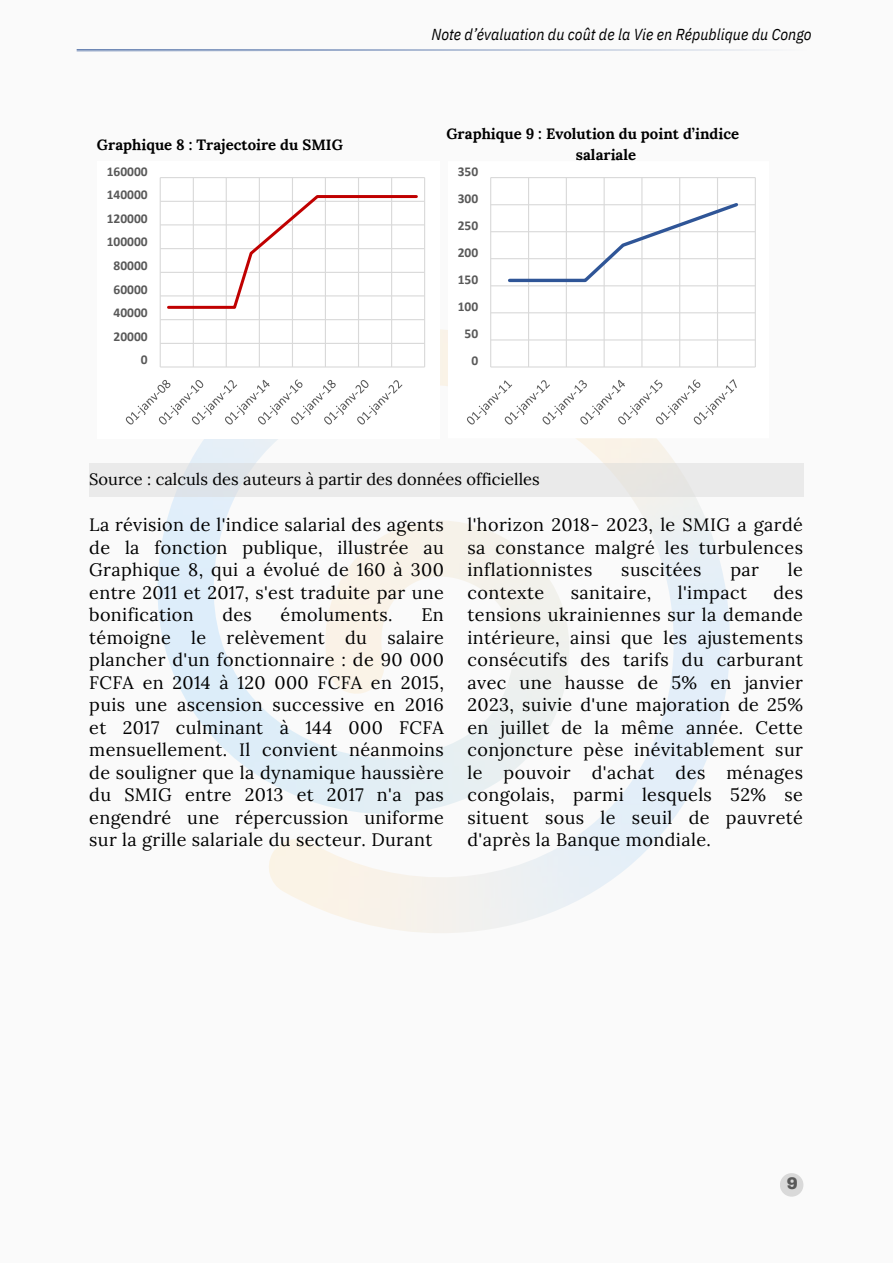
<style>
.page{position:relative;width:893px;height:1264px;background:#fff}
.page>*{position:absolute;margin:0;border:0;box-sizing:border-box;transform-origin:0 0}
.t1{font:18px/22.5px "Lora";letter-spacing:.025em;color:#000;text-align:justify}
.t2{font:900 16.5px "Archivo";color:#595959}
.t3{font:16.35px "Lora";color:#000}
.t4{font:italic 15.9px "IBM Plex Sans Cond";letter-spacing:.005em;color:#000}
.t5{font:700 15px/20.2px "Lora";color:#000}
.t6{font:700 13.5px/23.5px "Calibri";color:#595959;text-align:center}
</style>
<div class="page">
<div style="left:0;top:0;width:892px;height:1262px;background:#fafafa"></div>
<div style="left:97px;top:161px;width:345px;height:277px;background:#fff"></div>
<hr style="left:160px;top:343px;width:264px;height:1px;background:#d9d9d9">
<hr style="left:160px;top:319px;width:264px;height:1px;background:#d9d9d9">
<hr style="left:160px;top:295px;width:264px;height:1px;background:#d9d9d9">
<hr style="left:160px;top:272px;width:264px;height:1px;background:#d9d9d9">
<hr style="left:160px;top:248px;width:264px;height:1px;background:#d9d9d9">
<hr style="left:160px;top:224px;width:264px;height:1px;background:#d9d9d9">
<hr style="left:160px;top:201px;width:264px;height:1px;background:#d9d9d9">
<hr style="left:160px;top:177px;width:264px;height:1px;background:#d9d9d9">
<hr style="left:160px;top:178px;width:1px;height:189px;background:#d9d9d9">
<hr style="left:193px;top:178px;width:1px;height:189px;background:#d9d9d9">
<hr style="left:226px;top:178px;width:1px;height:189px;background:#d9d9d9">
<hr style="left:259px;top:178px;width:1px;height:189px;background:#d9d9d9">
<hr style="left:292px;top:178px;width:1px;height:189px;background:#d9d9d9">
<hr style="left:325px;top:178px;width:1px;height:189px;background:#d9d9d9">
<hr style="left:358px;top:178px;width:1px;height:189px;background:#d9d9d9">
<hr style="left:391px;top:178px;width:1px;height:189px;background:#d9d9d9">
<hr style="left:424px;top:178px;width:1px;height:189px;background:#d9d9d9">
<hr style="left:160px;top:366px;width:264px;height:1px;background:#d9d9d9">
<svg style="left:165px;top:193px;width:254px;height:117px"></svg>
<svg style="left:126px;top:379px;width:276px;height:45px"></svg>
<div style="left:448px;top:161px;width:323px;height:277px;background:#fff"></div>
<hr style="left:490px;top:339px;width:265px;height:1px;background:#d9d9d9">
<hr style="left:490px;top:312px;width:265px;height:1px;background:#d9d9d9">
<hr style="left:490px;top:285px;width:265px;height:1px;background:#d9d9d9">
<hr style="left:490px;top:258px;width:265px;height:1px;background:#d9d9d9">
<hr style="left:490px;top:231px;width:265px;height:1px;background:#d9d9d9">
<hr style="left:490px;top:204px;width:265px;height:1px;background:#d9d9d9">
<hr style="left:490px;top:177px;width:265px;height:1px;background:#d9d9d9">
<hr style="left:490px;top:178px;width:1px;height:189px;background:#d9d9d9">
<hr style="left:528px;top:178px;width:1px;height:189px;background:#d9d9d9">
<hr style="left:565px;top:178px;width:2px;height:189px;background:#d9d9d9">
<hr style="left:603px;top:178px;width:1px;height:189px;background:#d9d9d9">
<hr style="left:641px;top:178px;width:1px;height:189px;background:#d9d9d9">
<hr style="left:679px;top:178px;width:1px;height:189px;background:#d9d9d9">
<hr style="left:717px;top:178px;width:1px;height:189px;background:#d9d9d9">
<hr style="left:754px;top:178px;width:1px;height:189px;background:#d9d9d9">
<hr style="left:490px;top:366px;width:265px;height:1px;background:#d9d9d9">
<svg style="left:506px;top:200px;width:234px;height:84px"></svg>
<svg style="left:467px;top:379px;width:269px;height:45px"></svg>
<div style="left:89px;top:464px;width:714px;height:33px;background:#eaeaea"></div>
<svg style="left:77px;top:49px;width:682px;height:3px"></svg>
<div style="left:779px;top:1173px;width:24px;height:23px;background:#d9d9d9;border-radius:50%"></div>
<p class="t4" style="left:431px;top:24px;width:382px">Note d’évaluation du coût de la Vie en République du Congo</p>
<p class="t5" style="left:97px;top:134px;width:247px">Graphique 8 : Trajectoire du SMIG</p>
<p class="t5" style="left:576px;top:124px;width:165px;text-indent:-129px">Graphique 9 : Evolution du point d’indice salariale</p>
<p class="t6" style="left:107px;top:160px;width:42px">160000<br>140000<br>120000<br>100000<br>80000<br>60000<br>40000<br>20000</p>
<p class="t6" style="left:141px;top:349px;width:8px">0</p>
<p class="t6" style="left:458px;top:159px;width:22px;line-height:27px">350<br>300<br>250<br>200<br>150<br>100<br>50</p>
<p class="t6" style="left:471px;top:350px;width:8px">0</p>
<p class="t3" style="left:89px;top:468px;width:452px">Source : calculs des auteurs à partir des données officielles</p>
<p class="t1" style="left:89px;top:513px;width:356px">La révision de l'indice salarial des agents de la fonction publique, illustrée au Graphique 8, qui a évolué de 160 à 300 entre 2011 et 2017, s'est traduite par une bonification</p>
<p class="t1" style="left:467px;top:513px;width:337px">l'horizon 2018- 2023, le SMIG a gardé sa constance malgré les turbulences inflationnistes</p>
<p class="t1" style="left:621px;top:558px;width:82px">suscitées</p>
<p class="t1" style="left:730px;top:558px;width:30px">par</p>
<p class="t1" style="left:787px;top:558px;width:17px">le</p>
<p class="t1" style="left:467px;top:580px;width:337px;text-indent:306px">des tensions ukrainiennes sur la demande intérieure, ainsi que les ajustements consécutifs des tarifs du carburant avec une hausse de 5% en janvier 2023, suivie d'une majoration de 25% en juillet de la même année. Cette conjoncture pèse inévitablement sur le pouvoir d'achat des ménages congolais, parmi lesquels 52% se situent sous le seuil de pauvreté d'après la Banque mondiale.</p>
<p class="t1" style="left:467px;top:580px;width:78px">contexte</p>
<p class="t1" style="left:570px;top:580px;width:82px">sanitaire,</p>
<p class="t1" style="left:677px;top:580px;width:71px">l'impact</p>
<p class="t1" style="left:222px;top:603px;width:31px">des</p>
<p class="t1" style="left:280px;top:603px;width:114px">émoluments.</p>
<p class="t1" style="left:89px;top:603px;width:356px;text-indent:332px">En témoigne le relèvement du salaire plancher d'un fonctionnaire : de 90 000<br>FCFA en 2014 à 120 000 FCFA en 2015, puis une ascension successive en 2016 et 2017 culminant à 144 000 FCFA mensuellement. Il convient néanmoins de souligner que la dynamique haussière du SMIG entre 2013 et 2017 n'a pas engendré une répercussion uniforme sur la grille salariale du secteur. Durant</p>
<p class="t2" style="left:786px;top:1174px;width:12px">9</p>
</div>
